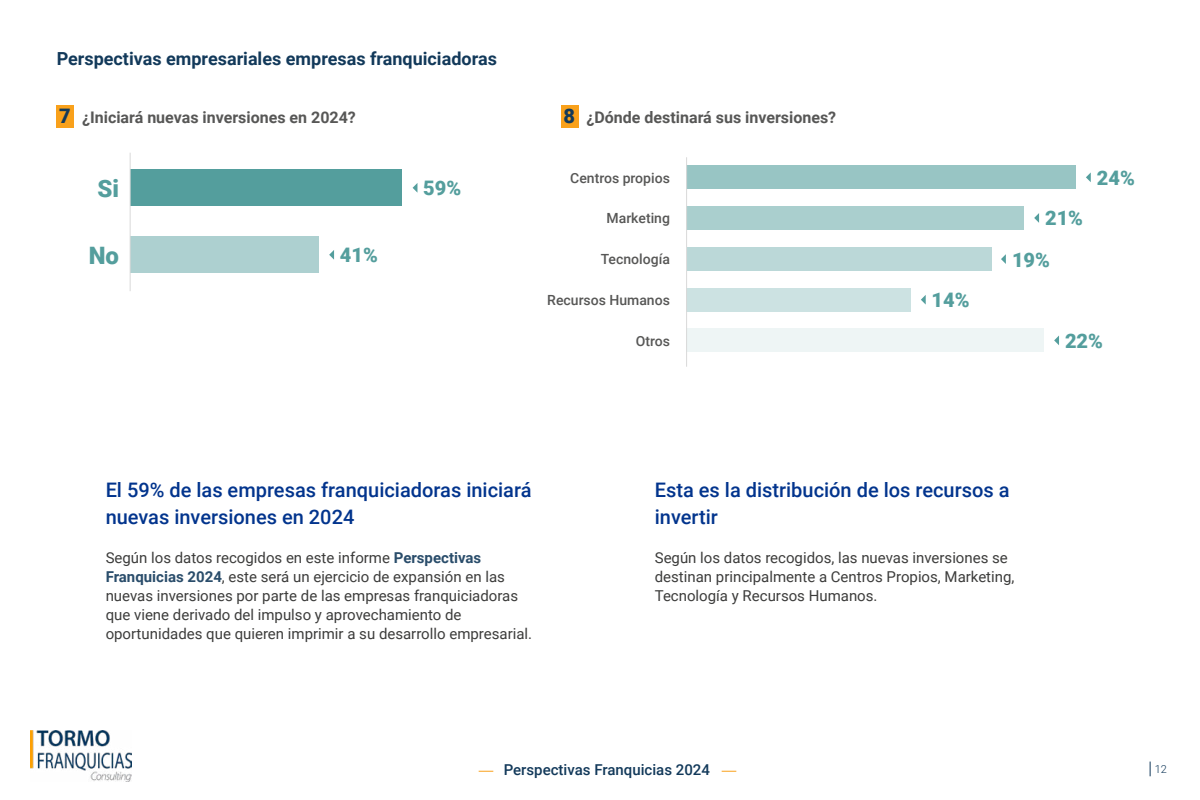
<style>
.page{position:relative;width:1200px;height:800px;background:#fff}
.page>*{position:absolute;margin:0;border:0;box-sizing:border-box;transform-origin:0 0}
.t1{font:900 24px "Roboto";color:#549e9d}
.t2{font:500 20px/27px "Roboto";color:#02348d}
.t3{font:900 20px "Roboto";color:#549e9d}
.t4{font:700 18px "Roboto";color:#12395a}
.t5{font:700 16px "Roboto";color:#575756}
.t6{font:15px/19px "Roboto";color:#3c3c3b}
.t7{font:500 15px "Roboto";color:#12395a}
.t8{font:500 14px "Roboto";color:#575756}
.t9{font:300 11px "Roboto";color:#12395a}
.s1{font-weight:900;font-size:20px;color:#12395a}
.s2{font-weight:700;color:#2a4d6b}
</style>
<div class="page">
<div style="left:57px;top:105px;width:17px;height:22px;background:#f9a11b"></div>
<div style="left:561px;top:105px;width:17px;height:22px;background:#f9a11b"></div>
<div style="left:687px;top:247px;width:304px;height:24px;background:#bbd8d8"></div>
<svg style="left:1001px;top:254px;width:5px;height:10px"></svg>
<div style="left:687px;top:206px;width:337px;height:24px;background:#aacfce"></div>
<svg style="left:1034px;top:213px;width:5px;height:10px"></svg>
<div style="left:687px;top:288px;width:224px;height:23px;background:#cce2e2"></div>
<svg style="left:921px;top:295px;width:5px;height:10px"></svg>
<div style="left:687px;top:166px;width:389px;height:23px;background:#98c5c4"></div>
<svg style="left:1086px;top:172px;width:5px;height:10px"></svg>
<div style="left:687px;top:329px;width:357px;height:23px;background:#eef5f5"></div>
<svg style="left:1054px;top:336px;width:5px;height:9px"></svg>
<svg style="left:329px;top:250px;width:5px;height:10px"></svg>
<svg style="left:413px;top:183px;width:4px;height:9px"></svg>
<div style="left:130px;top:169px;width:272px;height:37px;background:#549e9d"></div>
<div style="left:130px;top:236px;width:188px;height:37px;background:#add0d0"></div>
<hr style="left:130px;top:153px;width:1px;height:138px;background:#d9d9d9">
<hr style="left:686px;top:157px;width:1px;height:210px;background:#d9d9d9">
<svg style="left:1150px;top:762px;width:1px;height:14px"></svg>
<img style="left:30px;top:731px;width:102px;height:50px">
<svg style="left:722px;top:771px;width:14px;height:1px"></svg>
<svg style="left:479px;top:771px;width:14px;height:1px"></svg>
<p class="t4" style="left:57px;top:46px;width:442px">Perspectivas empresariales empresas franquiciadoras</p>
<p class="t5" style="left:59px;top:107px;width:298px"><span class="s1">7</span> ¿Iniciará nuevas inversiones en 2024?</p>
<p class="t5" style="left:563px;top:107px;width:274px"><span class="s1">8</span> ¿Dónde destinará sus inversiones?</p>
<h1 class="t1" style="left:97px;top:171px;width:23px">Si</h1>
<h1 class="t1" style="left:89px;top:238px;width:32px">No</h1>
<h2 class="t3" style="left:340px;top:241px;width:39px">41%</h2>
<h2 class="t3" style="left:423px;top:174px;width:39px">59%</h2>
<p class="t8" style="left:570px;top:168px;width:101px">Centros propios</p>
<h2 class="t3" style="left:1097px;top:164px;width:39px">24%</h2>
<p class="t8" style="left:607px;top:208px;width:65px">Marketing</p>
<h2 class="t3" style="left:1045px;top:204px;width:39px">21%</h2>
<p class="t8" style="left:601px;top:250px;width:71px">Tecnología</p>
<p class="t8" style="left:547px;top:290px;width:124px">Recursos Humanos</p>
<h2 class="t3" style="left:932px;top:286px;width:39px">14%</h2>
<h2 class="t3" style="left:1012px;top:245px;width:40px">19%</h2>
<p class="t8" style="left:636px;top:331px;width:36px">Otros</p>
<h2 class="t3" style="left:1065px;top:327px;width:39px">22%</h2>
<h2 class="t2" style="left:106px;top:476px;width:426px">El 59% de las empresas franquiciadoras iniciará nuevas inversiones en 2024</h2>
<p class="t6" style="left:106px;top:548px;width:428px">Según los datos recogidos en este informe <span class="s2">Perspectivas Franquicias 2024</span>, este será un ejercicio de expansión en las nuevas inversiones por parte de las empresas franquiciadoras que viene derivado del impulso y aprovechamiento de oportunidades que quieren imprimir a su desarrollo empresarial.</p>
<h2 class="t2" style="left:655px;top:476px;width:356px">Esta es la distribución de los recursos a invertir</h2>
<p class="t6" style="left:655px;top:548px;width:361px">Según los datos recogidos, las nuevas inversiones se destinan principalmente a Centros Propios, Marketing,<br>Tecnología y Recursos Humanos.</p>
<p class="t7" style="left:504px;top:759px;width:208px">Perspectivas Franquicias 2024</p>
<p class="t9" style="left:1155px;top:761px;width:14px">12</p>
</div>
